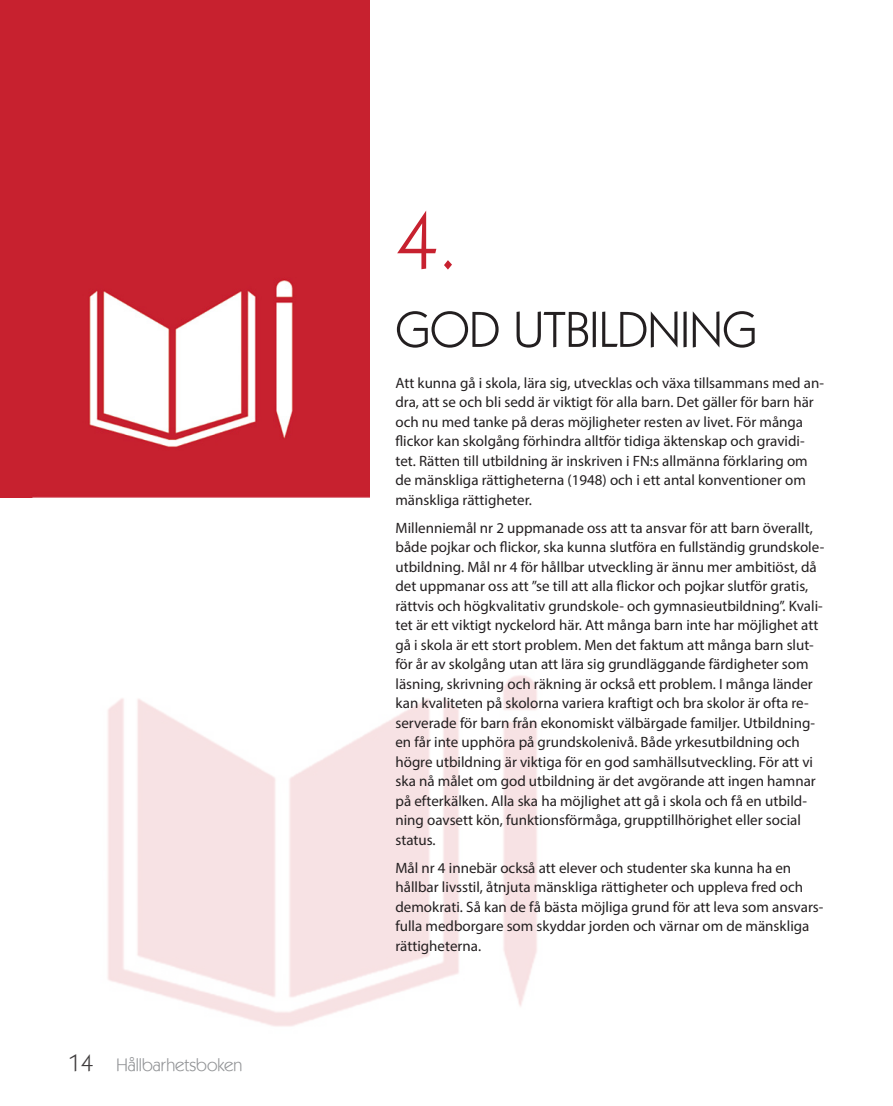
<style>
.page{position:relative;width:893px;height:1106px;background:#fff}
.page>*{position:absolute;margin:0;border:0;box-sizing:border-box;transform-origin:0 0}
.Rubrik{font:81px "Kabel IT Cby BT";color:#c7212f}
.Rubrik-2{font:51px "Kabel IT Cby BT";color:#231f20}
.t1{font:18px "Kabel IT Cby BT";color:#828487}
.Brödtext{font:15px/19.5px "Myriad Pro";color:#231f20}
.s1{font-size:24px;color:#231f20}
</style>
<div class="page">
<img style="left:108px;top:675px;width:429px;height:352px">
<div style="left:0;top:0;width:370px;height:497px;background:#c7212f"></div>
<img style="left:89px;top:279px;width:204px;height:168px">
<p class="t1" style="left:68px;top:1053px;width:176px"><span class="s1">14</span> Hållbarhetsboken</p>
<p class="Rubrik" style="left:395px;top:190px;width:63px">4.</p>
<p class="Rubrik-2" style="left:395px;top:298px;width:363px">GOD UTBILDNING</p>
<p class="Brödtext" style="left:395px;top:372px;width:430px">Att kunna gå i skola, lära sig, utvecklas och växa tillsammans med an&shy;dra, att se och bli sedd är viktigt för alla barn. Det gäller för barn här och nu med tanke på deras möjligheter resten av livet. För många flickor kan skolgång förhindra alltför tidiga äktenskap och gravidi&shy;tet. Rätten till utbildning är inskriven i FN:s allmänna förklaring om de mänskliga rättigheterna (1948) och i ett antal konventioner om mänskliga rättigheter.</p>
<p class="Brödtext" style="left:395px;top:517px;width:430px">Millenniemål nr 2 uppmanade oss att ta ansvar för att barn överallt, både pojkar och flickor, ska kunna slutföra en fullständig grundskole&shy;utbildning. Mål nr 4 för hållbar utveckling är ännu mer ambitiöst, då det uppmanar oss att ”se till att alla flickor och pojkar slutför gratis, rättvis och högkvalitativ grundskole- och gymnasieutbildning”. Kvali&shy;tet är ett viktigt nyckelord här. Att många barn inte har möjlighet att gå i skola är ett stort problem. Men det faktum att många barn slut&shy;för år av skolgång utan att lära sig grundläggande färdigheter som läsning, skrivning och räkning är också ett problem. I många länder kan kvaliteten på skolorna variera kraftigt och bra skolor är ofta re&shy;serverade för barn från ekonomiskt välbärgade familjer. Utbildning&shy;en får inte upphöra på grundskolenivå. Både yrkesutbildning och högre utbildning är viktiga för en god samhällsutveckling. För att vi ska nå målet om god utbildning är det avgörande att ingen hamnar på efterkälken. Alla ska ha möjlighet att gå i skola och få en utbild&shy;ning oavsett kön, funktionsförmåga, grupptillhörighet eller social status.</p>
<p class="Brödtext" style="left:395px;top:857px;width:429px">Mål nr 4 innebär också att elever och studenter ska kunna ha en hållbar livsstil, åtnjuta mänskliga rättigheter och uppleva fred och demokrati. Så kan de få bästa möjliga grund för att leva som ansvars&shy;fulla medborgare som skyddar jorden och värnar om de mänskliga rättigheterna.</p>
</div>
